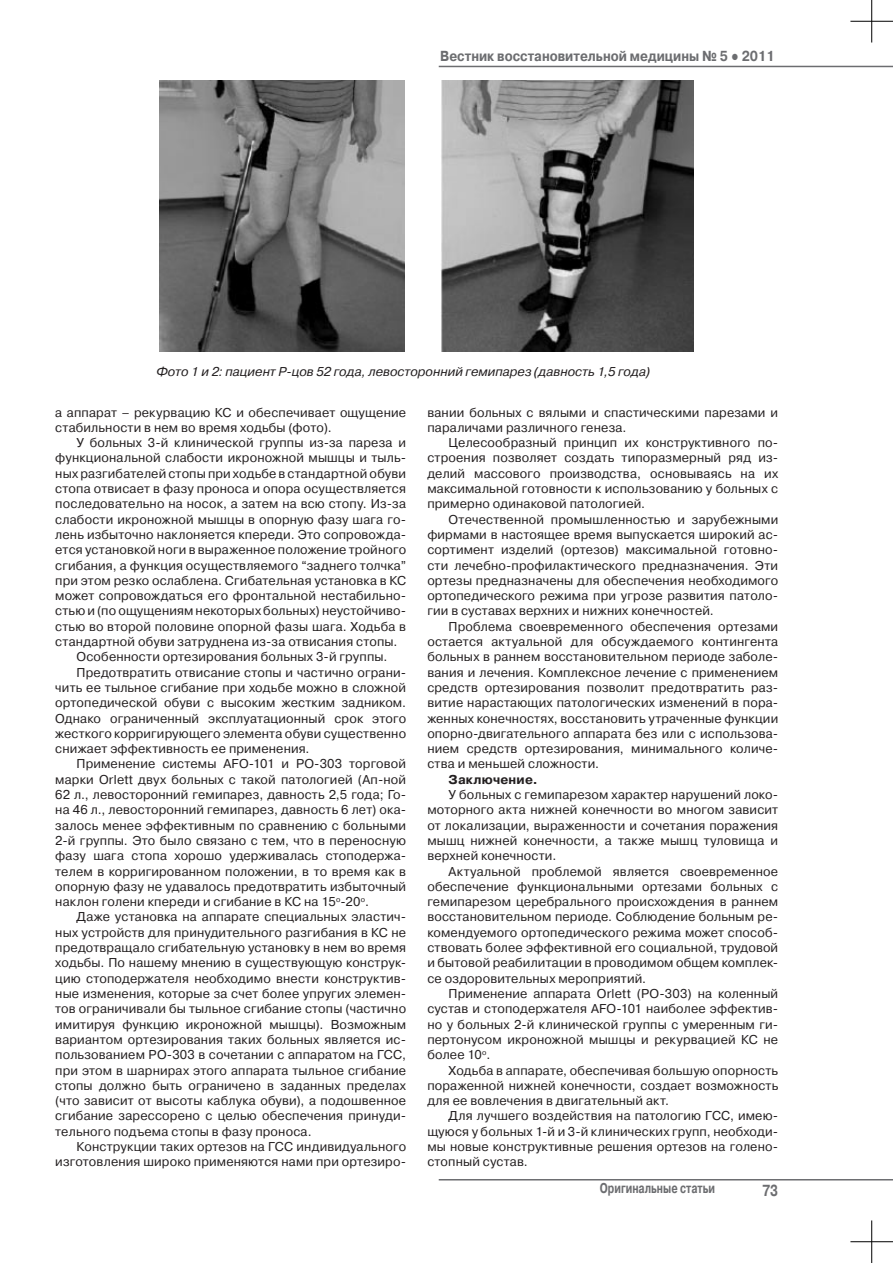
<style>
.page{position:relative;width:893px;height:1263px;background:#fff}
.page>*{position:absolute;margin:0;border:0;box-sizing:border-box;transform-origin:0 0}
.t1{font:700 15.9px "Pragmatica WINC";color:#6c6d70;scale:.76 1}
.t2{font:700 14.4px "Pragmatica WINC";color:#6c6d70;scale:.88 1}
.t3{font:700 14.1px "Pragmatica WINC";color:#6c6d70;scale:.72 1}
.основной{font:12.75px/15.3px "Pragmatica WINC";letter-spacing:.01em;color:#231f20;text-align:justify}
.рисунок{font:italic 12.75px "Pragmatica WINC";color:#231f20}
.основной-2{font:700 12.75px "Pragmatica WINC";letter-spacing:.015em;color:#231f20}
.s1{font-family:"Times New Roman";font-weight:400}
</style>
<div class="page">
<hr style="left:439px;top:66px;width:454px;height:1px;background:#6c6d70">
<hr style="left:439px;top:1179px;width:454px;height:1px;background:#6c6d70">
<hr style="left:850px;top:1241px;width:43px;height:1px;background:#000">
<hr style="left:871px;top:1220px;width:1px;height:43px;background:#000">
<hr style="left:850px;top:21px;width:43px;height:1px;background:#000">
<hr style="left:871px;top:0;width:1px;height:43px;background:#000">
<img style="left:160px;top:81px;width:244px;height:270px">
<img style="left:441px;top:81px;width:252px;height:270px">
<p class="t2" style="left:440px;top:48px;width:382px">Вестник восстановительной медицины № 5 <span class="s1">●</span> 2011</p>
<p class="рисунок" style="left:156px;top:364px;width:495px">Фото 1 и 2: пациент Р-цов 52 года, левосторонний гемипарез (давность 1,5 года)</p>
<p class="основной" style="left:55px;top:405px;width:352px">а аппарат – рекурвацию КС и обеспечивает ощущение стабильности в нем во время ходьбы (фото).</p>
<p class="основной" style="left:55px;top:435px;width:352px;text-indent:21px">У больных 3-й клинической группы из-за пареза и функциональной слабости икроножной мышцы и тыль&shy;ных разгибателей стопы при ходьбе в стандартной обуви стопа отвисает в фазу проноса и опора осуществляется последовательно на носок, а затем на всю стопу. Из-за слабости икроножной мышцы в опорную фазу шага го&shy;лень избыточно наклоняется кпереди. Это сопровожда&shy;ется установкой ноги в выраженное положение тройного сгибания, а функция осуществляемого “заднего толчка” при этом резко ослаблена. Сгибательная установка в КС может сопровождаться его фронтальной нестабильно&shy;стью и (по ощущениям некоторых больных) неустойчиво&shy;стью во второй половине опорной фазы шага. Ходьба в стандартной обуви затруднена из-за отвисания стопы.</p>
<p class="основной" style="left:77px;top:649px;width:312px">Особенности ортезирования больных 3-й группы.</p>
<p class="основной" style="left:55px;top:665px;width:352px;text-indent:21px">Предотвратить отвисание стопы и частично ограни&shy;чить ее тыльное сгибание при ходьбе можно в сложной ортопедической обуви с высоким жестким задником.<br>Однако ограниченный эксплуатационный срок этого жесткого корригирующего элемента обуви существенно снижает эффективность ее применения.</p>
<p class="основной" style="left:55px;top:756px;width:352px;text-indent:21px">Применение системы АFО-101 и РО-303 торговой марки Orlett двух больных с такой патологией (Ап-ной 62 л., левосторонний гемипарез, давность 2,5 года; Го&shy;на 46 л., левосторонний гемипарез, давность 6 лет) ока&shy;залось менее эффективным по сравнению с больными 2-й группы. Это было связано с тем, что в переносную фазу шага стопа хорошо удерживалась стоподержа&shy;телем в корригированном положении, в то время как в опорную фазу не удавалось предотвратить избыточный наклон голени кпереди и сгибание в КС на 15<sup>о</sup>-20<sup>о</sup>.</p>
<p class="основной" style="left:55px;top:909px;width:352px;text-indent:21px">Даже установка на аппарате специальных эластич&shy;ных устройств для принудительного разгибания в КС не предотвращало сгибательную установку в нем во время ходьбы. По нашему мнению в существующую конструк&shy;цию стоподержателя необходимо внести конструктив&shy;ные изменения, которые за счет более упругих элемен&shy;тов ограничивали бы тыльное сгибание стопы (частично имитируя функцию икроножной мышцы). Возможным вариантом ортезирования таких больных является ис&shy;пользованием РО-303 в сочетании с аппаратом на ГСС, при этом в шарнирах этого аппарата тыльное сгибание стопы должно быть ограничено в заданных пределах (что зависит от высоты каблука обуви), а подошвенное сгибание зарессорено с целью обеспечения принуди&shy;тельного подъема стопы в фазу проноса.</p>
<p class="основной" style="left:55px;top:1139px;width:352px;text-align:right">Конструкции таких ортезов на ГСС индивидуального изготовления широко применяются нами при ортезиро-</p>
<p class="основной" style="left:427px;top:405px;width:352px">вании больных с вялыми и спастическими парезами и параличами различного генеза.</p>
<p class="основной" style="left:427px;top:435px;width:352px;text-indent:21px">Целесообразный принцип их конструктивного по&shy;строения позволяет создать типоразмерный ряд из&shy;делий массового производства, основываясь на их максимальной готовности к использованию у больных с примерно одинаковой патологией.</p>
<p class="основной" style="left:427px;top:512px;width:352px;text-indent:21px">Отечественной промышленностью и зарубежными фирмами в настоящее время выпускается широкий ас&shy;сортимент изделий (ортезов) максимальной готовно&shy;сти лечебно-профилактического предназначения. Эти ортезы предназначены для обеспечения необходимого ортопедического режима при угрозе развития патоло&shy;гии в суставах верхних и нижних конечностей.</p>
<p class="основной" style="left:427px;top:619px;width:352px;text-indent:21px">Проблема своевременного обеспечения ортезами остается актуальной для обсуждаемого контингента больных в раннем восстановительном периоде заболе&shy;вания и лечения. Комплексное лечение с применением средств ортезирования позволит предотвратить раз&shy;витие нарастающих патологических изменений в пора&shy;женных конечностях, восстановить утраченные функции опорно-двигательного аппарата без или с использова&shy;нием средств ортезирования, минимального количе&shy;ства и меньшей сложности.</p>
<p class="основной-2" style="left:449px;top:772px;width:91px">Заключение.</p>
<p class="основной" style="left:427px;top:787px;width:352px;text-indent:21px">У больных с гемипарезом характер нарушений локо&shy;моторного акта нижней конечности во многом зависит от локализации, выраженности и сочетания поражения мышц нижней конечности, а также мышц туловища и верхней конечности.</p>
<p class="основной" style="left:427px;top:864px;width:352px;text-indent:21px">Актуальной проблемой является своевременное обеспечение функциональными ортезами больных с гемипарезом церебрального происхождения в раннем восстановительном периоде. Соблюдение больным ре&shy;комендуемого ортопедического режима может способ&shy;ствовать более эффективной его социальной, трудовой и бытовой реабилитации в проводимом общем комплек&shy;се оздоровительных мероприятий.</p>
<p class="основной" style="left:427px;top:986px;width:352px;text-indent:21px">Применение аппарата Orlett (PO-303) на коленный сустав и стоподержателя AFO-101 наиболее эффектив&shy;но у больных 2-й клинической группы с умеренным ги&shy;пертонусом икроножной мышцы и рекурвацией КС не более 10<sup>о</sup>.</p>
<p class="основной" style="left:427px;top:1062px;width:352px;text-indent:21px">Ходьба в аппарате, обеспечивая большую опорность пораженной нижней конечности, создает возможность для ее вовлечения в двигательный акт.</p>
<p class="основной" style="left:427px;top:1108px;width:352px;text-indent:21px">Для лучшего воздействия на патологию ГСС, имею&shy;щуюся у больных 1-й и 3-й клинических групп, необходи&shy;мы новые конструктивные решения ортезов на голено&shy;стопный сустав.</p>
<p class="t3" style="left:600px;top:1180px;width:162px">Оригинальные статьи</p>
<p class="t1" style="left:762px;top:1181px;width:22px">73</p>
</div>
